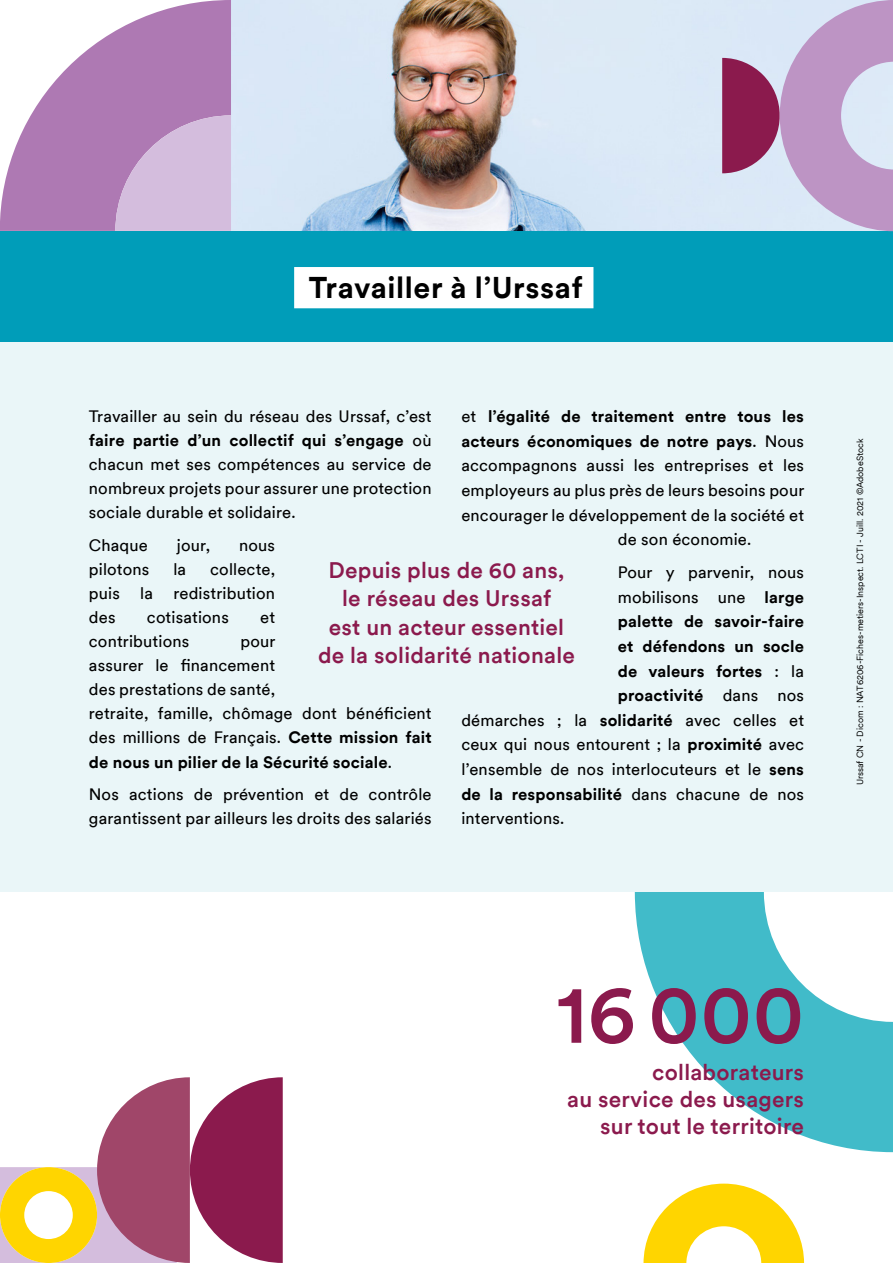
<style>
.page{position:relative;width:893px;height:1263px;background:#fff}
.page>*{position:absolute;margin:0;border:0;box-sizing:border-box;transform-origin:0 0}
.t1{font:500 82.5px "Circular";letter-spacing:.01em;color:#8b1a4d}
.TItre_H1_Page_1{font:700 30px "Circular";letter-spacing:.02em;color:#000}
.t2{font:500 22.5px/28.5px "Circular";letter-spacing:.01em;color:#8b1a4d;text-align:center}
.t3{font:16.5px/24px "Circular";letter-spacing:.01em;color:#000;text-align:justify}
.t4{font:700 16.5px "Circular";letter-spacing:.01em;color:#000}
.t5{font:9px "Circular";color:#000}
.s1{font-weight:400}
.s2{font-weight:700}
</style>
<div class="page">
<svg style="left:635px;top:891px;width:258px;height:261px;fill:#41bbc9"></svg>
<img style="left:231px;top:0;width:491px;height:231px">
<svg style="left:0;top:0;width:231px;height:231px;fill:#ae79b3"></svg>
<svg style="left:115px;top:115px;width:116px;height:116px"></svg>
<div style="left:0;top:231px;width:893px;height:111px;background:#009db9"></div>
<div style="left:294px;top:267px;width:299px;height:41px;background:#fff"></div>
<svg style="left:643px;top:1183px;width:161px;height:80px"></svg>
<svg style="left:722px;top:0;width:171px;height:231px"></svg>
<div style="left:0;top:342px;width:893px;height:549px;background:#eaf6f8"></div>
<svg style="left:0;top:1077px;width:283px;height:186px"></svg>
<h1 class="TItre_H1_Page_1" style="left:309px;top:266px;width:275px">Travailler à l’Urssaf</h1>
<p class="t4" style="left:461px;top:405px;width:344px"><span class="s1">et</span> l’égalité de traitement entre tous les</p>
<p class="t4" style="left:461px;top:430px;width:344px">acteurs économiques de notre pays<span class="s1">. Nous</span></p>
<p class="t3" style="left:461px;top:453px;width:344px">accompagnons aussi les entreprises et les</p>
<p class="t3" style="left:461px;top:477px;width:345px">employeurs au plus près de leurs besoins pour</p>
<p class="t3" style="left:461px;top:502px;width:344px">encourager le développement de la société et</p>
<p class="t3" style="left:618px;top:527px;width:135px">de son économie.</p>
<p class="t3" style="left:618px;top:560px;width:188px">Pour y parvenir, nous</p>
<p class="t3" style="left:618px;top:584px;width:188px">mobilisons une <span class="s2">large</span></p>
<p class="t4" style="left:618px;top:610px;width:188px">palette de savoir-faire</p>
<p class="t4" style="left:618px;top:635px;width:188px">et défendons un socle</p>
<p class="t4" style="left:618px;top:659px;width:188px">de valeurs fortes <span class="s1">: la</span></p>
<p class="t4" style="left:618px;top:684px;width:188px">proactivité <span class="s1">dans nos</span></p>
<p class="t3" style="left:461px;top:707px;width:344px">démarches ; la <span class="s2">solidarité</span> avec celles et</p>
<p class="t3" style="left:461px;top:732px;width:344px">ceux qui nous entourent ; la <span class="s2">proximité</span> avec</p>
<p class="t3" style="left:461px;top:756px;width:344px">l’ensemble de nos interlocuteurs et le <span class="s2">sens</span></p>
<p class="t4" style="left:461px;top:782px;width:344px">de la responsabilité <span class="s1">dans chacune de nos</span></p>
<p class="t3" style="left:461px;top:806px;width:104px">interventions.</p>
<p class="t3" style="left:89px;top:404px;width:344px">Travailler au sein du réseau des Urssaf, c’est <span class="s2">faire partie d’un collectif qui s’engage</span> où chacun met ses compétences au service de nombreux projets pour assurer une protection sociale durable et solidaire.</p>
<p class="t3" style="left:89px;top:532px;width:61px">Chaque</p>
<p class="t3" style="left:177px;top:532px;width:35px">jour,</p>
<p class="t3" style="left:239px;top:532px;width:38px">nous</p>
<p class="t3" style="left:89px;top:556px;width:62px">pilotons</p>
<p class="t3" style="left:173px;top:556px;width:14px">la</p>
<p class="t2" style="left:318px;top:555px;width:258px">Depuis plus de 60 ans, le réseau des Urssaf<br>est un acteur essentiel de la solidarité nationale</p>
<p class="t3" style="left:89px;top:556px;width:188px;text-indent:121px">collecte, puis la redistribution des</p>
<p class="t3" style="left:147px;top:605px;width:83px">cotisations</p>
<p class="t3" style="left:260px;top:605px;width:16px">et</p>
<p class="t3" style="left:89px;top:629px;width:102px">contributions</p>
<p class="t3" style="left:89px;top:629px;width:344px;text-align:left;text-indent:151px">pour<br>assurer le financement<br>des prestations de santé,<br>retraite, famille, chômage dont bénéficient des millions de Français. <span class="s2">Cette mission fait de nous un pilier de la Sécurité sociale</span>.</p>
<p class="t3" style="left:89px;top:781px;width:344px">Nos actions de prévention et de contrôle garantissent par ailleurs les droits des salariés</p>
<p class="t5" style="left:854px;top:785px;width:348px;rotate:-90deg">Urssaf CN - Dicom : NAT6206-Fiches-metiers-Inspect. LCTI - Juill. 2021 ©AdobeStock</p>
<p class="t1" style="left:557px;top:957px;width:249px">16000</p>
<p class="t2" style="left:567px;top:1058px;width:238px;line-height:27px;text-align:right">collaborateurs<br>au service des usagers sur tout le territoire</p>
</div>
